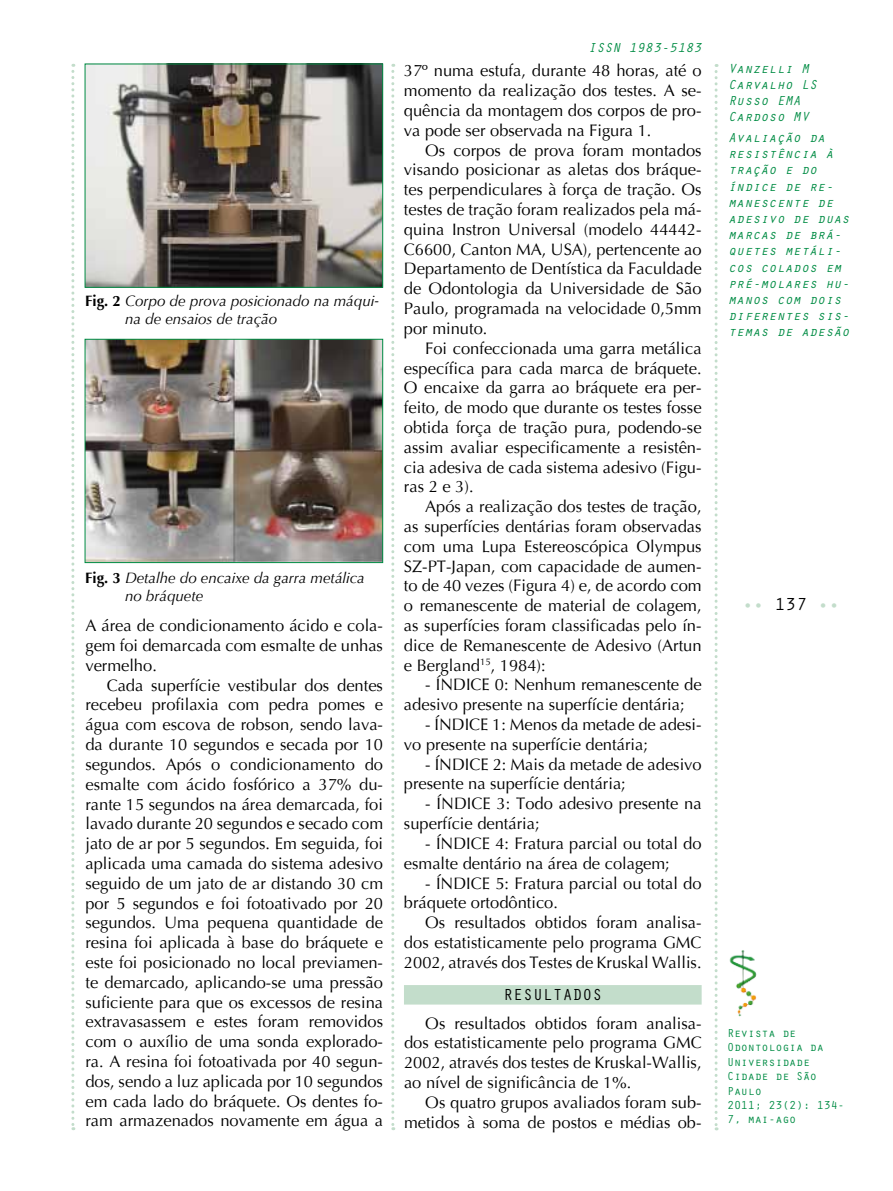
<style>
.page{position:relative;width:893px;height:1191px;background:#fff}
.page>*{position:absolute;margin:0;border:0;box-sizing:border-box;transform-origin:0 0}
.t1{font:18px "Orator Std";color:#c3ddcb}
.t2{font:16.5px/19.8px "Optima";color:#000;text-align:justify}
.t3{font:16.5px "Orator Std";color:#000}
.t4{font:italic 15px/18px "Optima";color:#000}
.t5{font:italic 13.5px/16.2px "Orator Std";color:#008c44}
.t6{font:12px/14.4px "Orator Std";letter-spacing:-.025em;color:#008c44}
.s1{font-weight:700;font-style:normal}
.s2{color:#000}
</style>
<div class="page">
<svg style="left:715px;top:64px;width:3px;height:1066px"></svg>
<svg style="left:391px;top:64px;width:3px;height:1066px"></svg>
<svg style="left:71px;top:64px;width:3px;height:1066px"></svg>
<img style="left:729px;top:950px;width:27px;height:66px">
<div style="left:404px;top:985px;width:298px;height:19px;background:#c3ddcb"></div>
<img style="left:87px;top:66px;width:294px;height:220px">
<div style="left:85px;top:64px;width:298px;height:224px;border:1px solid #008c44"></div>
<img style="left:87px;top:341px;width:294px;height:220px">
<div style="left:85px;top:339px;width:298px;height:224px;border:1px solid #008c44"></div>
<p class="t4" style="left:125px;top:292px;width:255px;text-indent:-40px"><span class="s1">Fig. 2</span> Corpo de prova posicionado na máqui&shy;na de ensaios de tração</p>
<p class="t4" style="left:125px;top:569px;width:241px;text-indent:-40px"><span class="s1">Fig. 3</span> Detalhe do encaixe da garra metálica no bráquete</p>
<p class="t2" style="left:85px;top:616px;width:299px">A área de condicionamento ácido e cola&shy;gem foi demarcada com esmalte de unhas vermelho.</p>
<p class="t2" style="left:85px;top:675px;width:299px;text-indent:21px">Cada superfície vestibular dos dentes recebeu profilaxia com pedra pomes e água com escova de robson, sendo lava&shy;da durante 10 segundos e secada por 10 segundos. Após o condicionamento do esmalte com ácido fosfórico a 37% du&shy;rante 15 segundos na área demarcada, foi lavado durante 20 segundos e secado com jato de ar por 5 segundos. Em seguida, foi aplicada uma camada do sistema adesivo seguido de um jato de ar distando 30 cm por 5 segundos e foi fotoativado por 20 segundos. Uma pequena quantidade de resina foi aplicada à base do bráquete e este foi posicionado no local previamen&shy;te demarcado, aplicando-se uma pressão suficiente para que os excessos de resina extravasassem e estes foram removidos com o auxílio de uma sonda explorado&shy;ra. A resina foi fotoativada por 40 segun&shy;dos, sendo a luz aplicada por 10 segundos em cada lado do bráquete. Os dentes fo&shy;ram armazenados novamente em água a</p>
<p class="t5" style="left:588px;top:39px;width:115px">ISSN 1983-5183</p>
<p class="t2" style="left:404px;top:61px;width:299px">37º numa estufa, durante 48 horas, até o momento da realização dos testes. A se&shy;quência da montagem dos corpos de pro&shy;va pode ser observada na Figura 1.</p>
<p class="t2" style="left:404px;top:140px;width:299px;text-indent:21px">Os corpos de prova foram montados visando posicionar as aletas dos bráque&shy;tes perpendiculares à força de tração. Os testes de tração foram realizados pela má&shy;quina Instron Universal (modelo 44442- C6600, Canton MA, USA), pertencente ao Departamento de Dentística da Faculdade de Odontologia da Universidade de São Paulo, programada na velocidade 0,5mm por minuto.</p>
<p class="t2" style="left:404px;top:338px;width:299px;text-indent:21px">Foi confeccionada uma garra metálica específica para cada marca de bráquete.<br>O encaixe da garra ao bráquete era per&shy;feito, de modo que durante os testes fosse obtida força de tração pura, podendo-se assim avaliar especificamente a resistên&shy;cia adesiva de cada sistema adesivo (Figu&shy;ras 2 e 3).</p>
<p class="t2" style="left:404px;top:497px;width:299px;text-indent:21px">Após a realização dos testes de tração, as superfícies dentárias foram observadas com uma Lupa Estereoscópica Olympus SZ-PT-Japan, com capacidade de aumen&shy;to de 40 vezes (Figura 4) e, de acordo com o remanescente de material de colagem, as superfícies foram classificadas pelo ín&shy;dice de Remanescente de Adesivo (Artun e Bergland<sup>15</sup>, 1984):</p>
<p class="t2" style="left:404px;top:675px;width:299px;text-indent:21px">- ÍNDICE 0: Nenhum remanescente de adesivo presente na superfície dentária;</p>
<p class="t2" style="left:404px;top:715px;width:299px;text-indent:21px">- ÍNDICE 1: Menos da metade de adesi&shy;vo presente na superfície dentária;</p>
<p class="t2" style="left:404px;top:754px;width:299px;text-indent:21px">- ÍNDICE 2: Mais da metade de adesivo presente na superfície dentária;</p>
<p class="t2" style="left:404px;top:794px;width:299px;text-indent:21px">- ÍNDICE 3: Todo adesivo presente na superfície dentária;</p>
<p class="t2" style="left:404px;top:833px;width:299px;text-indent:21px">- ÍNDICE 4: Fratura parcial ou total do esmalte dentário na área de colagem;</p>
<p class="t2" style="left:404px;top:873px;width:299px;text-indent:21px">- ÍNDICE 5: Fratura parcial ou total do bráquete ortodôntico.</p>
<p class="t2" style="left:404px;top:913px;width:299px;text-indent:21px">Os resultados obtidos foram analisa&shy;dos estatisticamente pelo programa GMC 2002, através dos Testes de Kruskal Wallis.</p>
<p class="t3" style="left:503px;top:983px;width:101px">RESULTADOS</p>
<p class="t2" style="left:404px;top:1013px;width:299px;text-indent:21px">Os resultados obtidos foram analisa&shy;dos estatisticamente pelo programa GMC 2002, através dos testes de Kruskal-Wallis, ao nível de significância de 1%.</p>
<p class="t2" style="left:404px;top:1092px;width:299px;text-align:right">Os quatro grupos avaliados foram sub&shy;metidos à soma de postos e médias ob-</p>
<p class="t5" style="left:728px;top:60px;width:91px">Vanzelli M<br>Carvalho LS<br>Russo EMA<br>Cardoso MV</p>
<p class="t5" style="left:728px;top:129px;width:123px">A valiação da resistência à tração e do índice de re&shy;manescente de adesivo de duas marcas de brá&shy;quetes metáli&shy;cos colados em pré-molares hu&shy;manos com dois diferentes sis&shy;temas de adesão</p>
<p class="t1" style="left:742px;top:591px;width:99px">•• <span class="s2">137</span> ••</p>
<p class="t6" style="left:727px;top:1025px;width:119px">Revista de<br>Odontologia da<br>Universidade<br>Cidade de São<br>Paulo<br>2011; 23(2): 134-<br>7, mai-ago</p>
</div>
